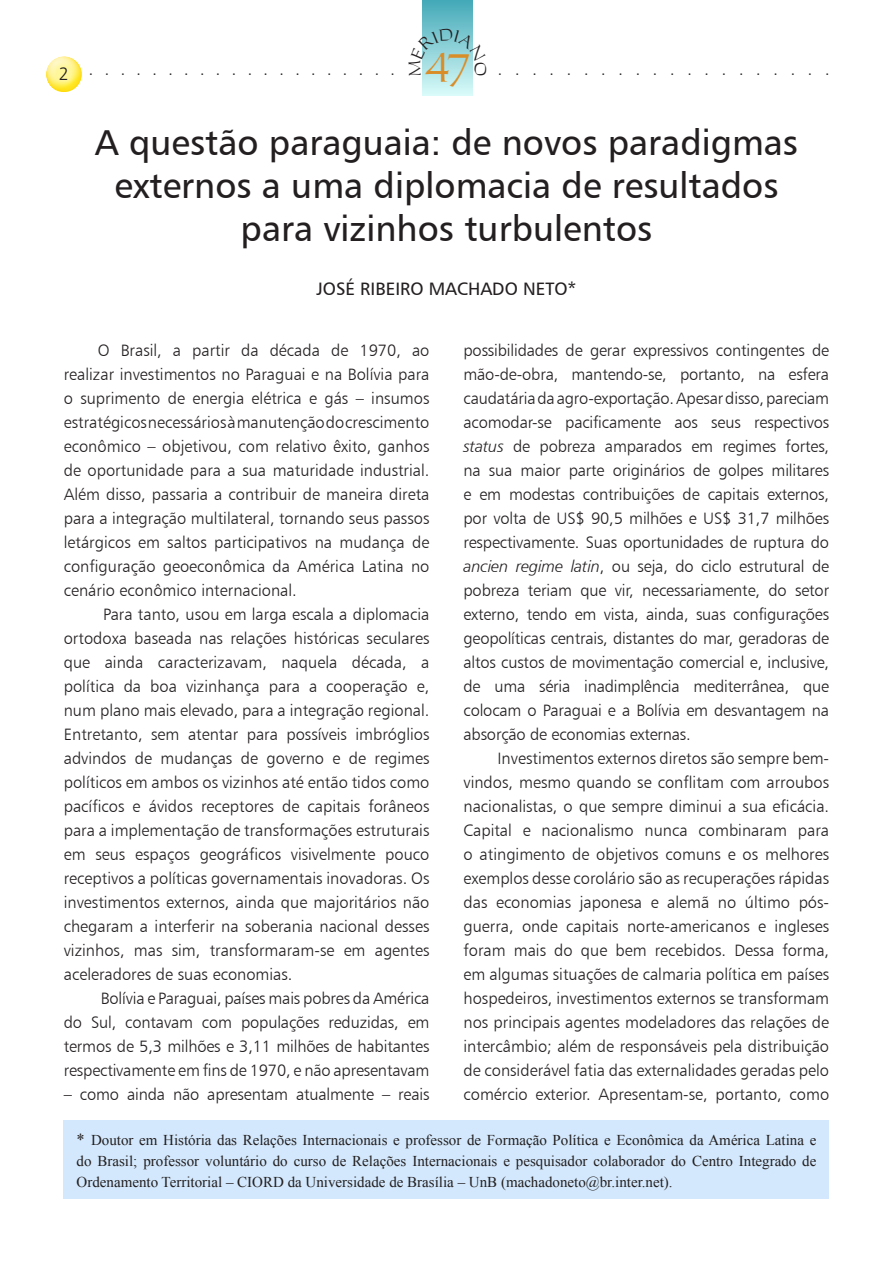
<style>
.page{position:relative;width:893px;height:1263px;background:#fff}
.page>*{position:absolute;margin:0;border:0;box-sizing:border-box;transform-origin:0 0}
.t1{font:36.9px "Carleton Normal";color:#d98d28}
._01_titulo{font:36px/43.2px "Humanist 777 BT Roman B";color:#231f20;text-align:center}
._02_autor{font:18px "Humanist 777 BT Roman B";color:#231f20}
.t2{font:18px "Humanist 777 BT Light B";color:#231f20}
._05_corpo_do_texto{font:16.5px/24px "Humanist 777 BT Light B";color:#231f20;text-align:justify}
._06_notas_de_rodape{font:15px/21px "Times New Roman";color:#231f20;text-align:justify}
.t3{font:15px "Times";color:#231f20}
.s1{font-family:"Humanist 777 BT Light Italic B"}
.s2{font-size:16.5px}
</style>
<div class="page">
<svg style="left:423px;top:0;width:50px;height:96px;background:#88ced5"></svg>
<div style="left:46px;top:56px;width:37px;height:38px;background:#fff101;opacity:.75"></div>
<div style="left:64px;top:1120px;width:765px;height:79px;background:#d3e8fc"></div>
<svg style="left:422px;top:28px;width:51px;height:48px;background:#94d5db"></svg>
<p class="t2" style="left:59px;top:62px;width:12px">2</p>
<p class="t3" style="left:89px;top:62px;width:307px">....................</p>
<p class="t1" style="left:424px;top:46px;width:48px">47</p>
<p class="t3" style="left:498px;top:61px;width:332px">....................</p>
<p class="_01_titulo" style="left:95px;top:120px;width:705px">A questão paraguaia: de novos paradigmas externos a uma diplomacia de resultados para vizinhos turbulentos</p>
<p class="_02_autor" style="left:316px;top:278px;width:126px">José Ribeiro Machad</p>
<p class="_02_autor" style="left:505px;top:278px;width:73px">o Neto*</p>
<p class="_05_corpo_do_texto" style="left:64px;top:338px;width:367px;text-indent:34px">O Brasil, a partir da década de 1970, ao realizar investimentos no Paraguai e na Bolívia para o suprimento de energia elétrica e gás – insumos estratégicos necessários à manutenção do crescimento econômico – objetivou, com relativo êxito, ganhos de oportunidade para a sua maturidade industrial.<br>Além disso, passaria a contribuir de maneira direta para a integração multilateral, tornando seus passos letárgicos em saltos participativos na mudança de configuração geoeconômica da América Latina no cenário econômico internacional.</p>
<p class="_05_corpo_do_texto" style="left:64px;top:602px;width:367px;text-indent:39px">Para tanto, usou em larga escala a diplomacia ortodoxa baseada nas relações históricas seculares que ainda caracterizavam, naquela década, a política da boa vizinhança para a cooperação e, num plano mais elevado, para a integração regional.<br>Entretanto, sem atentar para possíveis imbróglios advindos de mudanças de governo e de regimes políticos em ambos os vizinhos até então tidos como pacíficos e ávidos receptores de capitais forâneos para a implementação de transformações estruturais em seus espaços geográficos visivelmente pouco receptivos a políticas governamentais inovadoras. Os investimentos externos, ainda que majoritários não chegaram a interferir na soberania nacional desses vizinhos, mas sim, transformaram-se em agentes aceleradores de suas economias.</p>
<p class="_05_corpo_do_texto" style="left:64px;top:986px;width:367px;text-indent:37px">Bolívia e Paraguai, países mais pobres da América do Sul, contavam com populações reduzidas, em termos de 5,3 milhões e 3,11 milhões de habitantes respectivamente em fins de 1970, e não apresentavam</p>
<p class="_05_corpo_do_texto" style="left:64px;top:1082px;width:367px">– como ainda não apresentam atualmente – reais</p>
<p class="_05_corpo_do_texto" style="left:463px;top:338px;width:367px">possibilidades de gerar expressivos contingentes de mão-de-obra, mantendo-se, portanto, na esfera caudatária da agro-exportação. Apesar disso, pareciam acomodar-se pacificamente aos seus respectivos <span class="s1">status</span> de pobreza amparados em regimes fortes, na sua maior parte originários de golpes militares e em modestas contribuições de capitais externos, por volta de US$ 90,5 milhões e US$ 31,7 milhões respectivamente. Suas oportunidades de ruptura do <span class="s1">ancien regime latin</span>, ou seja, do ciclo estrutural de pobreza teriam que vir, necessariamente, do setor externo, tendo em vista, ainda, suas configurações geopolíticas centrais, distantes do mar, geradoras de altos custos de movimentação comercial e, inclusive, de uma séria inadimplência mediterrânea, que colocam o Paraguai e a Bolívia em desvantagem na absorção de economias externas.</p>
<p class="_05_corpo_do_texto" style="left:463px;top:746px;width:367px;text-indent:34px">Investimentos externos diretos são sempre bem&shy;vindos, mesmo quando se conflitam com arroubos nacionalistas, o que sempre diminui a sua eficácia.<br>Capital e nacionalismo nunca combinaram para o atingimento de objetivos comuns e os melhores exemplos desse corolário são as recuperações rápidas das economias japonesa e alemã no último pós&shy;guerra, onde capitais norte-americanos e ingleses foram mais do que bem recebidos. Dessa forma, em algumas situações de calmaria política em países hospedeiros, investimentos externos se transformam nos principais agentes modeladores das relações de intercâmbio; além de responsáveis pela distribuição de considerável fatia das externalidades geradas pelo comércio exterior. Apresentam-se, portanto, como</p>
<p class="_06_notas_de_rodape" style="left:77px;top:1129px;width:741px"><span class="s2">*</span> Doutor em História das Relações Internacionais e professor de Formação Política e Econômica da América Latina e do Brasil; professor voluntário do curso de Relações Internacionais e pesquisador colaborador do Centro Integrado de Ordenamento Territorial – CIORD da Universidade de Brasília – UnB (machadoneto@br.inter.net).</p>
</div>
